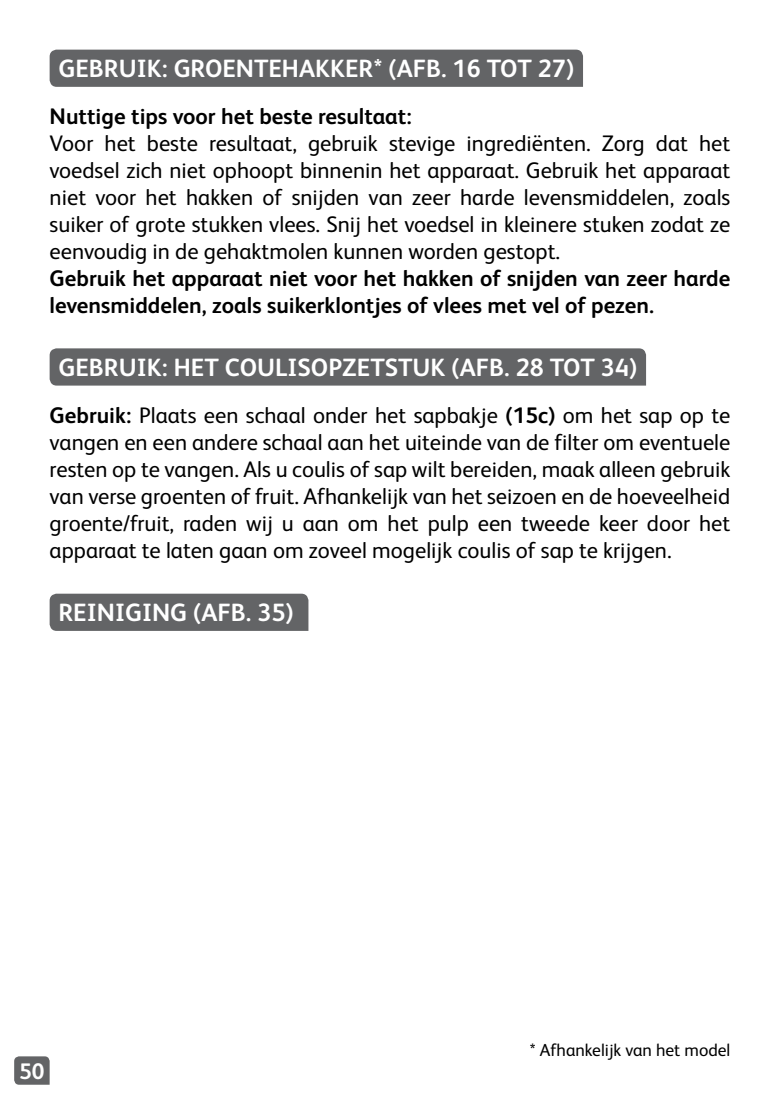
<style>
.page{position:relative;width:780px;height:1106px;background:#fff}
.page>*{position:absolute;margin:0;border:0;box-sizing:border-box;transform-origin:0 0}
.t1{font:700 25px "FS Albert";color:#fff}
.t2{font:22.5px/27px "FS Albert";color:#000;text-align:justify}
.t3{font:700 22.5px/27px "FS Albert";color:#000}
.t4{font:700 22.5px "FS Albert";color:#fff}
.t5{font:17.5px "FS Albert";color:#000}
.s1{font-weight:700}
</style>
<div class="page">
<svg style="left:14px;top:1056px;width:36px;height:28px"></svg>
<div style="left:50px;top:593px;width:258px;height:38px;background:#636466"></div>
<div style="left:50px;top:50px;width:533px;height:37px;background:#636466"></div>
<div style="left:50px;top:348px;width:596px;height:37px;background:#636466"></div>
<p class="t1" style="left:58px;top:54px;width:517px">GEBRUIK: GROENTEHAKKER* (AFB. 16 TOT 27)</p>
<p class="t3" style="left:50px;top:102px;width:363px">Nuttige tips voor het beste resultaat:</p>
<p class="t2" style="left:50px;top:130px;width:682px">Voor het beste resultaat, gebruik stevige ingrediënten. Zorg dat het voedsel zich niet ophoopt binnenin het apparaat. Gebruik het apparaat niet voor het hakken of snijden van zeer harde levensmiddelen, zoals suiker of grote stukken vlees. Snij het voedsel in kleinere stuken zodat ze eenvoudig in de gehaktmolen kunnen worden gestopt.</p>
<p class="t3" style="left:50px;top:264px;width:682px">Gebruik het apparaat niet voor het hakken of snijden van zeer harde levensmiddelen, zoals suikerklontjes of vlees met vel of pezen.</p>
<p class="t1" style="left:58px;top:353px;width:580px">GEBRUIK: HET COULISOPZETSTUK (AFB. 28 TOT 34)</p>
<p class="t2" style="left:50px;top:402px;width:682px"><span class="s1">Gebruik:</span> Plaats een schaal onder het sapbakje <span class="s1">(15c)</span> om het sap op te vangen en een andere schaal aan het uiteinde van de filter om eventuele resten op te vangen. Als u coulis of sap wilt bereiden, maak alleen gebruik van verse groenten of fruit. Afhankelijk van het seizoen en de hoeveelheid groente/fruit, raden wij u aan om het pulp een tweede keer door het apparaat te laten gaan om zoveel mogelijk coulis of sap te krijgen.</p>
<p class="t1" style="left:58px;top:598px;width:236px">REINIGING (AFB. 35)</p>
<p class="t4" style="left:19px;top:1057px;width:27px">50</p>
<p class="t5" style="left:530px;top:1040px;width:202px">* Afhankelijk van het model</p>
</div>
